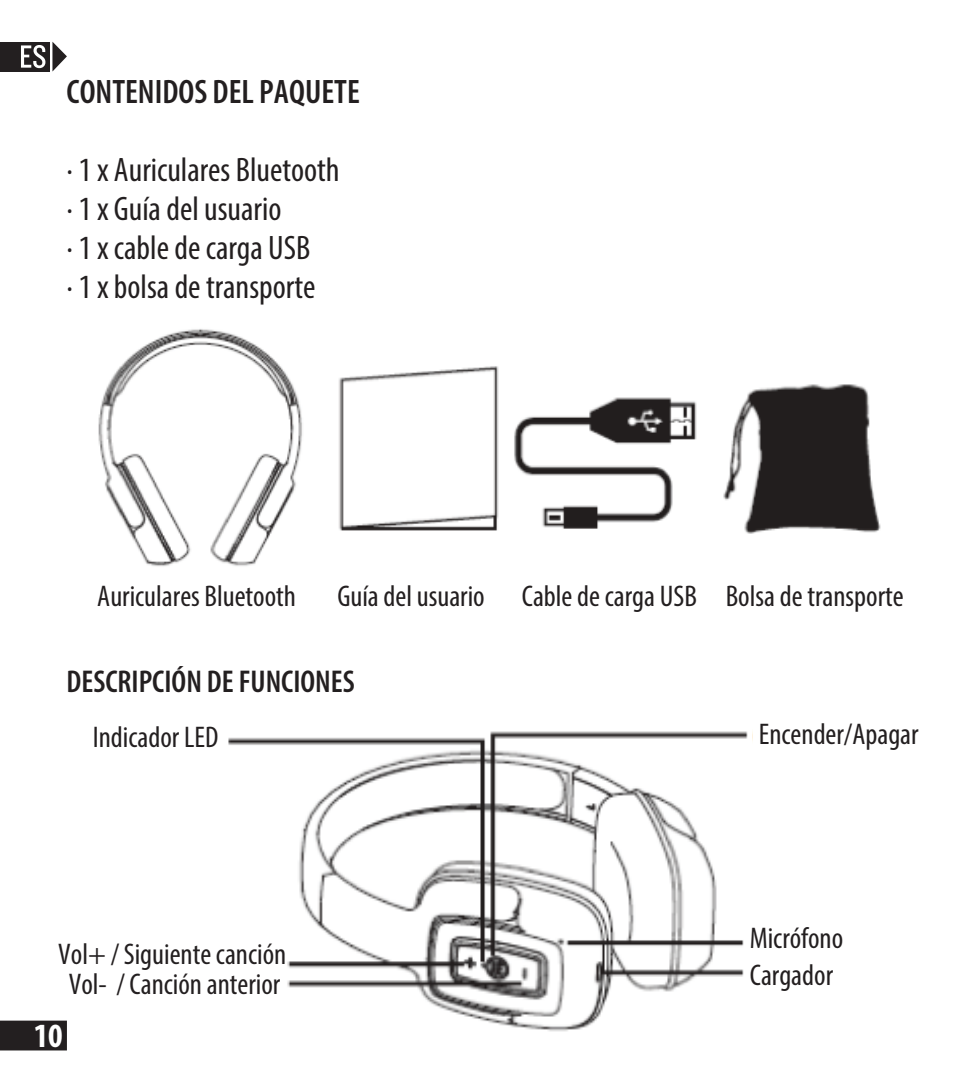
<style>
.page{position:relative;width:972px;height:1080px;background:#fff}
.page>*{position:absolute;margin:0;border:0;box-sizing:border-box;transform-origin:0 0}
.t1{font:condensed 34.2px/39px "Myriad Pro";color:#231f20}
.t2{font:600 condensed 34.2px "Myriad Pro";color:#231f20}
.t3{font:700 condensed 34.2px "Myriad Pro";color:#fff}
.t4{font:600 condensed 31.5px "Myriad Pro";color:#231f20}
.t5{font:condensed 30px/37.5px "Myriad Pro";color:#231f20}
</style>
<div class="page">
<img style="left:228px;top:731px;width:525px;height:301px">
<img style="left:98px;top:329px;width:783px;height:238px">
<div style="left:0;top:42px;width:50px;height:30px;background:#231f20"></div>
<div style="left:0;top:1021px;width:67px;height:29px;background:#231f20"></div>
<svg style="left:52px;top:42px;width:15px;height:30px"></svg>
<svg style="left:21px;top:45px;width:24px;height:23px"></svg>
<p class="t2" style="left:67px;top:70px;width:295px">CONTENIDOS DEL PAQUETE</p>
<p class="t1" style="left:67px;top:150px;width:275px">· 1 x Auriculares Bluetooth · 1 x Guía del usuario<br>· 1 x cable de carga USB<br>· 1 x bolsa de transporte</p>
<p class="t5" style="left:97px;top:577px;width:200px">Auriculares Bluetooth</p>
<p class="t5" style="left:337px;top:577px;width:568px">Guía del usuario Cable de carga USB Bolsa de transporte</p>
<p class="t4" style="left:67px;top:662px;width:290px">DESCRIPCIÓN DE FUNCIONES</p>
<p class="t5" style="left:93px;top:718px;width:127px">Indicador LED</p>
<p class="t5" style="left:759px;top:715px;width:161px">Encender/Apagar</p>
<p class="t5" style="left:58px;top:935px;width:230px">Vol+ / Siguiente canción</p>
<p class="t5" style="left:69px;top:965px;width:213px">Vol- / Canción anterior</p>
<p class="t3" style="left:34px;top:1014px;width:31px">10</p>
<p class="t5" style="left:750px;top:919px;width:95px">Micrófono<br>Cargador</p>
</div>
